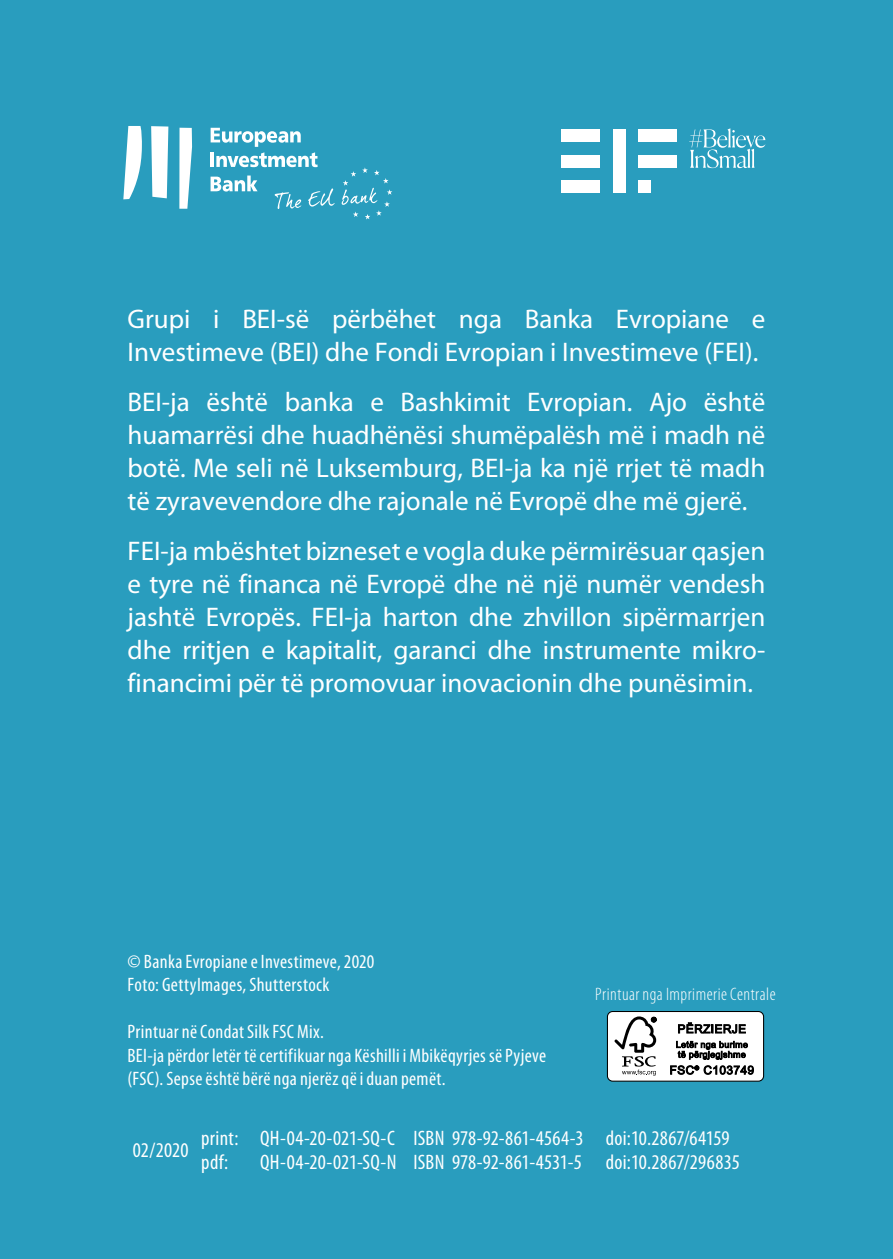
<style>
.page{position:relative;width:893px;height:1259px;background:#299dbe}
.page>*{position:absolute;margin:0;border:0;box-sizing:border-box;transform-origin:0 0}
.t1{font:27px/33px "Myriad Pro";color:#fff;text-align:justify}
.t2{font:condensed 21px/24.3px "Myriad Pro";letter-spacing:.01em;color:#fff}
.t3{font:condensed 19.5px/23.4px "Myriad Pro";letter-spacing:.015em;color:#fff}
.t4{font:300 condensed 18px "Myriad Pro";letter-spacing:.025em;color:#fff}
</style>
<div class="page">
<svg style="left:275px;top:192px;width:26px;height:17px"></svg>
<svg style="left:308px;top:188px;width:27px;height:19px"></svg>
<svg style="left:211px;top:128px;width:107px;height:39px"></svg>
<svg style="left:211px;top:175px;width:47px;height:16px"></svg>
<svg style="left:123px;top:126px;width:19px;height:73px"></svg>
<svg style="left:151px;top:126px;width:17px;height:72px"></svg>
<svg style="left:179px;top:128px;width:13px;height:81px"></svg>
<svg style="left:342px;top:167px;width:50px;height:52px"></svg>
<div style="left:562px;top:129px;width:38px;height:13px;background:#fff"></div>
<div style="left:613px;top:129px;width:12px;height:64px;background:#fff"></div>
<div style="left:638px;top:181px;width:13px;height:12px;background:#fff"></div>
<div style="left:562px;top:155px;width:38px;height:13px;background:#fff"></div>
<div style="left:638px;top:129px;width:38px;height:13px;background:#fff"></div>
<div style="left:638px;top:155px;width:38px;height:13px;background:#fff"></div>
<div style="left:562px;top:181px;width:38px;height:12px;background:#fff"></div>
<svg style="left:689px;top:128px;width:76px;height:40px"></svg>
<div style="left:607px;top:1011px;width:157px;height:70px;background:#fff;border-radius:5px"></div>
<div style="left:607px;top:1011px;width:157px;height:70px;border:1px solid #000;border-radius:5px"></div>
<svg style="left:614px;top:1016px;width:43px;height:59px"></svg>
<svg style="left:678px;top:1022px;width:68px;height:11px"></svg>
<svg style="left:676px;top:1041px;width:72px;height:18px"></svg>
<svg style="left:670px;top:1065px;width:84px;height:9px"></svg>
<p class="t1" style="left:128px;top:302px;width:639px">Grupi i BEI-së përbëhet nga Banka Evropiane e<br>Investimeve (BEI) dhe Fondi Evropian i Investimeve (FEI).</p>
<p class="t1" style="left:128px;top:385px;width:639px">BEI-ja është banka e Bashkimit Evropian. Ajo është huamarrësi dhe huadhënësi shumëpalësh më i madh në botë. Me seli në Luksemburg, BEI-ja ka një rrjet të madh të zyravevendore dhe rajonale në Evropë dhe më gjerë.</p>
<p class="t1" style="left:128px;top:534px;width:639px">FEI-ja mbështet bizneset e vogla duke përmirësuar qasjen e tyre në financa në Evropë dhe në një numër vendesh jashtë Evropës. FEI-ja harton dhe zhvillon sipërmarrjen dhe rritjen e kapitalit, garanci dhe instrumente mikro&shy;financimi për të promovuar inovacionin dhe punësimin.</p>
<p class="t3" style="left:128px;top:950px;width:248px">© Banka Evropiane e Investimeve, 2020<br>Foto: GettyImages, Shutterstock</p>
<p class="t3" style="left:128px;top:1020px;width:420px">Printuar nëCondat Silk FSC Mix.<br>BEI-ja përdor letër të certifikuar nga Këshilli i Mbikëqyrjes së Pyjeve (FSC). Sepse është bërë nga njerëz që i duan pemët.</p>
<p class="t4" style="left:595px;top:984px;width:182px">Printuar nga Imprimerie Centrale</p>
<p class="t2" style="left:133px;top:1138px;width:57px">02/2020</p>
<p class="t2" style="left:201px;top:1126px;width:530px">print: QH-04-20-021-SQ-C ISBN 978-92-861-4564-3 doi:10.2867/64159 pdf:</p>
<p class="t2" style="left:260px;top:1150px;width:481px">QH-04-20-021-SQ-N ISBN 978-92-861-4531-5 doi:10.2867/296835</p>
</div>
